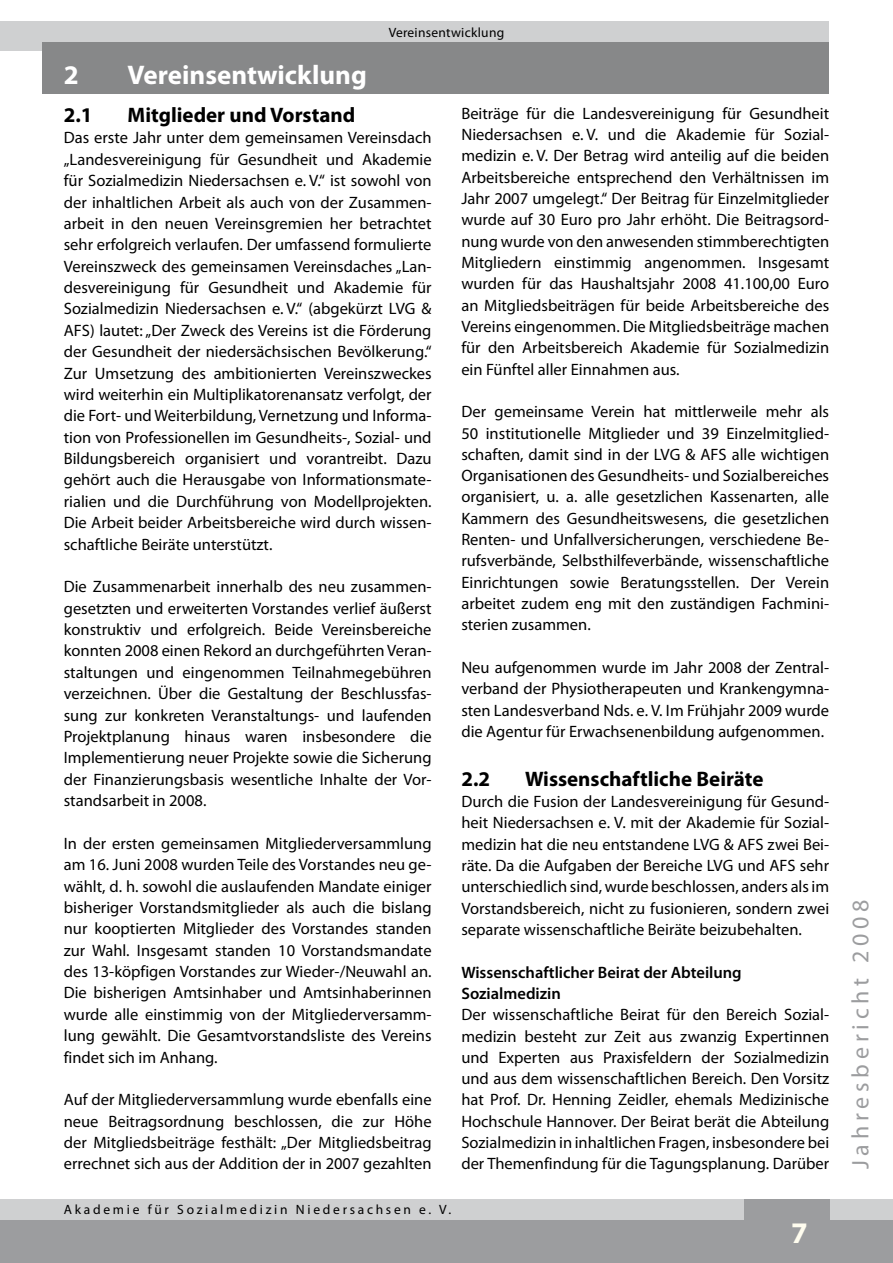
<style>
.page{position:relative;width:893px;height:1263px;background:#fff}
.page>*{position:absolute;margin:0;border:0;box-sizing:border-box;transform-origin:0 0}
.t1{font:700 27px "Myriad Pro";color:#fff}
.t2{font:24px "Myriad Pro";letter-spacing:.2em;color:#9c9d9f}
.t3{font:700 21px "Myriad Pro";color:#000}
.t4{font:16.5px/21.3px "Myriad Pro";color:#000;text-align:justify}
.t5{font:600 16.5px/21.3px "Myriad Pro";color:#000}
.t6{font:13.5px "Myriad Pro";letter-spacing:.2em;color:#000}
.t7{font:13.5px "Myriad Pro";letter-spacing:.02em;color:#000}
</style>
<div class="page">
<div style="left:0;top:1199px;width:893px;height:64px;background:#cfd0d1"></div>
<div style="left:0;top:1220px;width:893px;height:43px;background:#9c9d9f"></div>
<div style="left:744px;top:1199px;width:85px;height:64px;background:#9c9d9f"></div>
<div style="left:0;top:21px;width:829px;height:30px;background:#cfd0d1"></div>
<div style="left:43px;top:43px;width:786px;height:51px;background:#878889"></div>
<h1 class="t1" style="left:64px;top:57px;width:16px">2</h1>
<h1 class="t1" style="left:128px;top:57px;width:241px">Vereinsentwicklung</h1>
<p class="t7" style="left:389px;top:24px;width:117px">Vereinsentwicklung</p>
<p class="t3" style="left:64px;top:101px;width:30px">2.1</p>
<p class="t3" style="left:128px;top:101px;width:229px">Mitglieder und Vorstand</p>
<p class="t4" style="left:64px;top:127px;width:369px">Das erste Jahr unter dem gemeinsamen Vereinsdach „Landesvereinigung für Gesundheit und Akademie für Sozialmedizin Niedersachsen e. V.“ ist sowohl von der inhaltlichen Arbeit als auch von der Zusammen&shy;arbeit in den neuen Vereinsgremien her betrachtet sehr erfolgreich verlaufen. Der umfassend formulierte Vereinszweck des gemeinsamen Vereinsdaches „Lan&shy;desvereinigung für Gesundheit und Akademie für Sozialmedizin Niedersachsen e. V.“ (abgekürzt LVG &amp; AFS) lautet: „Der Zweck des Vereins ist die Förderung der Gesundheit der niedersächsischen Bevölkerung.“ Zur Umsetzung des ambitionierten Vereinszweckes wird weiterhin ein Multiplikatorenansatz verfolgt, der die Fort- und Weiterbildung, Vernetzung und Informa&shy;tion von Professionellen im Gesundheits-, Sozial- und Bildungsbereich organisiert und vorantreibt. Dazu gehört auch die Herausgabe von Informationsmate&shy;rialien und die Durchführung von Modellprojekten.<br>Die Arbeit beider Arbeitsbereiche wird durch wissen&shy;schaftliche Beiräte unterstützt.</p>
<p class="t4" style="left:64px;top:576px;width:369px">Die Zusammenarbeit innerhalb des neu zusammen&shy;gesetzten und erweiterten Vorstandes verlief äußerst konstruktiv und erfolgreich. Beide Vereinsbereiche konnten 2008 einen Rekord an durchgeführten Veran&shy;staltungen und eingenommen Teilnahmegebühren verzeichnen. Über die Gestaltung der Beschlussfas&shy;sung zur konkreten Veranstaltungs- und laufenden Projektplanung hinaus waren insbesondere die Implementierung neuer Projekte sowie die Sicherung der Finanzierungsbasis wesentliche Inhalte der Vor&shy;standsarbeit in 2008.</p>
<p class="t4" style="left:64px;top:832px;width:369px">In der ersten gemeinsamen Mitgliederversammlung am 16. Juni 2008 wurden Teile des Vorstandes neu ge&shy;wählt, d. h. sowohl die auslaufenden Mandate einiger bisheriger Vorstandsmitglieder als auch die bislang nur kooptierten Mitglieder des Vorstandes standen zur Wahl. Insgesamt standen 10 Vorstandsmandate des 13-köpfigen Vorstandes zur Wieder-/Neuwahl an.<br>Die bisherigen Amtsinhaber und Amtsinhaberinnen wurde alle einstimmig von der Mitgliederversamm&shy;lung gewählt. Die Gesamtvorstandsliste des Vereins findet sich im Anhang.</p>
<p class="t4" style="left:64px;top:1089px;width:369px">Auf der Mitgliederversammlung wurde ebenfalls eine neue Beitragsordnung beschlossen, die zur Höhe der Mitgliedsbeiträge festhält: „Der Mitgliedsbeitrag errechnet sich aus der Addition der in 2007 gezahlten</p>
<p class="t4" style="left:461px;top:102px;width:369px">Beiträge für die Landesvereinigung für Gesundheit Niedersachsen e. V. und die Akademie für Sozial&shy;medizin e. V. Der Betrag wird anteilig auf die beiden Arbeitsbereiche entsprechend den Verhältnissen im Jahr 2007 umgelegt.“ Der Beitrag für Einzelmitglieder wurde auf 30 Euro pro Jahr erhöht. Die Beitragsord&shy;nung wurde von den anwesenden stimmberechtigten Mitgliedern einstimmig angenommen. Insgesamt wurden für das Haushaltsjahr 2008 41.100,00 Euro an Mitgliedsbeiträgen für beide Arbeitsbereiche des Vereins eingenommen. Die Mitgliedsbeiträge machen für den Arbeitsbereich Akademie für Sozialmedizin ein Fünftel aller Einnahmen aus.</p>
<p class="t4" style="left:461px;top:401px;width:369px">Der gemeinsame Verein hat mittlerweile mehr als 50 institutionelle Mitglieder und 39 Einzelmitglied&shy;schaften, damit sind in der LVG &amp; AFS alle wichtigen Organisationen des Gesundheits- und Sozialbereiches organisiert, u. a. alle gesetzlichen Kassenarten, alle Kammern des Gesundheitswesens, die gesetzlichen Renten- und Unfallversicherungen, verschiedene Be&shy;rufsverbände, Selbsthilfeverbände, wissenschaftliche Einrichtungen sowie Beratungsstellen. Der Verein arbeitet zudem eng mit den zuständigen Fachmini&shy;sterien zusammen.</p>
<p class="t4" style="left:461px;top:657px;width:369px">Neu aufgenommen wurde im Jahr 2008 der Zentral&shy;verband der Physiotherapeuten und Krankengymna&shy;sten Landesverband Nds. e. V. Im Frühjahr 2009 wurde die Agentur für Erwachsenenbildung aufgenommen.</p>
<p class="t3" style="left:461px;top:765px;width:30px">2.2</p>
<p class="t3" style="left:525px;top:765px;width:240px">Wissenschaftliche Beiräte</p>
<p class="t4" style="left:461px;top:790px;width:369px">Durch die Fusion der Landesvereinigung für Gesund&shy;heit Niedersachsen e. V. mit der Akademie für Sozial&shy;medizin hat die neu entstandene LVG &amp; AFS zwei Bei&shy;räte. Da die Aufgaben der Bereiche LVG und AFS sehr unterschiedlich sind, wurde beschlossen, anders als im Vorstandsbereich, nicht zu fusionieren, sondern zwei separate wissenschaftliche Beiräte beizubehalten.</p>
<p class="t5" style="left:461px;top:961px;width:282px">Wissenschaftlicher Beirat der Abteilung<br>Sozialmedizin</p>
<p class="t4" style="left:461px;top:1004px;width:369px">Der wissenschaftliche Beirat für den Bereich Sozial&shy;medizin besteht zur Zeit aus zwanzig Expertinnen und Experten aus Praxisfeldern der Sozialmedizin und aus dem wissenschaftlichen Bereich. Den Vorsitz hat Prof. Dr. Henning Zeidler, ehemals Medizinische Hochschule Hannover. Der Beirat berät die Abteilung Sozialmedizin in inhaltlichen Fragen, insbesondere bei der Themenfindung für die Tagungsplanung. Darüber</p>
<p class="t6" style="left:64px;top:1201px;width:389px">Akademie für Sozialmedizin Niedersachsen e. V.</p>
<h2 class="t2" style="left:846px;top:1169px;width:271px;rotate:-90deg">Jahresbericht 2008</h2>
</div>
